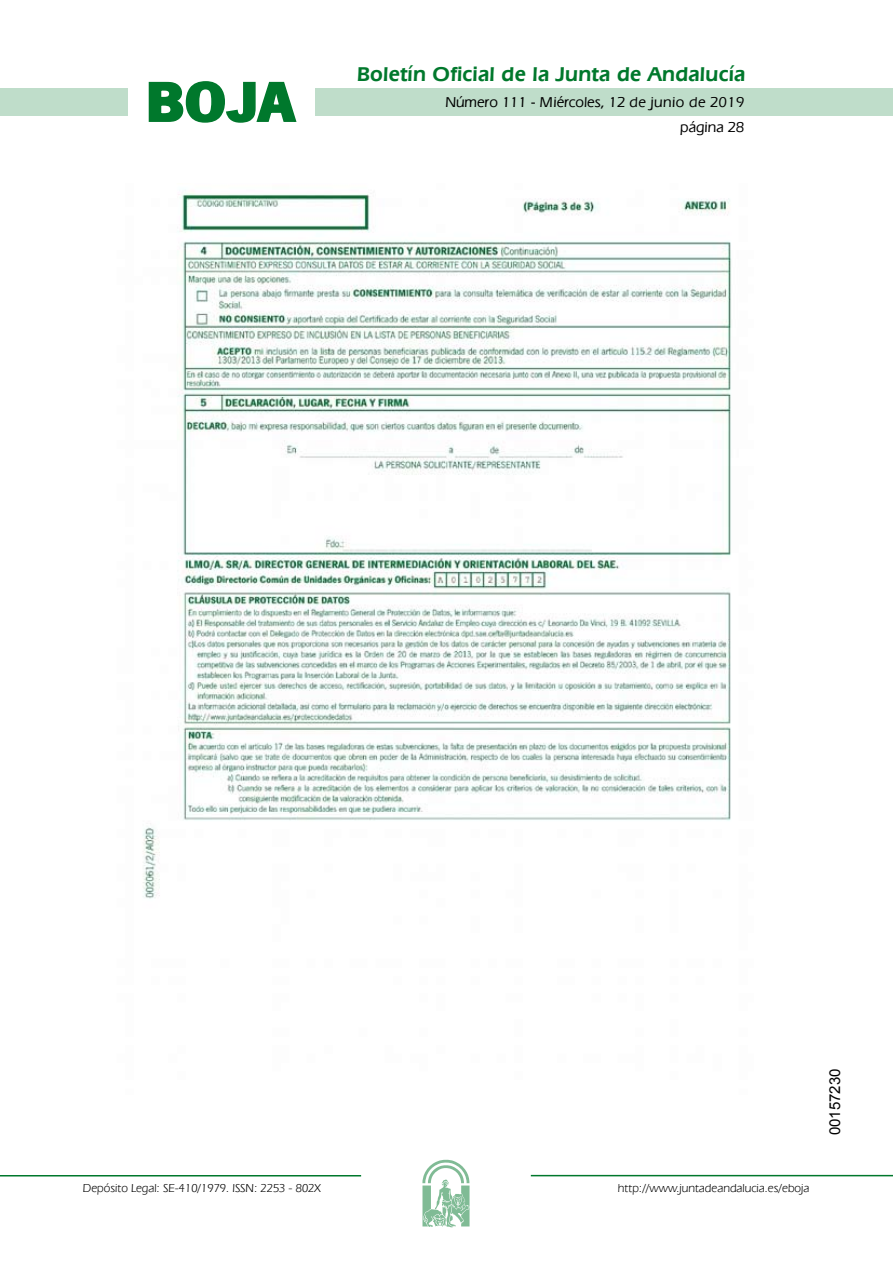
<style>
.page{position:relative;width:893px;height:1263px;background:#fff}
.page>*{position:absolute;margin:0;border:0;box-sizing:border-box;transform-origin:0 0}
.t1{font:700 57.75px "News Got T";color:#00782c;scale:1.14 1}
.t2{font:600 21px "Eras IT Cby BT";letter-spacing:.01em;color:#00782c}
.t3{font:500 15px/24.5px "Eras IT Cby BT";color:#000;text-align:right}
.t4{font:15px "Arial";color:#000}
.t5{font:12px "Eras IT Cby BT";color:#000}
</style>
<div class="page">
<div style="left:315px;top:88px;width:577px;height:28px;background:#bfddca"></div>
<div style="left:0;top:88px;width:128px;height:28px;background:#bfddca"></div>
<hr style="left:0;top:1175px;width:361px;height:2px;background:#00782c">
<svg style="left:422px;top:1159px;width:47px;height:68px"></svg>
<hr style="left:531px;top:1175px;width:361px;height:1px;background:#00782c">
<svg style="left:148px;top:81px;width:149px;height:42px"></svg>
<img style="left:143px;top:190px;width:588px;height:709px">
<h1 class="t1" style="left:145px;top:68px;width:133px">BOJA</h1>
<h2 class="t2" style="left:357px;top:62px;width:390px">Boletín Oficial de la Junta de Andalucía</h2>
<p class="t3" style="left:445px;top:90px;width:300px">Número 111 - Miércoles, 12 de junio de 2019 página 28</p>
<p class="t5" style="left:83px;top:1181px;width:239px">Depósito Legal: SE-410/1979. ISSN: 2253 - 802X</p>
<p class="t5" style="left:618px;top:1181px;width:193px">http://www.juntadeandalucia.es/eboja</p>
<p class="t4" style="left:825px;top:1135px;width:68px;rotate:-90deg">00157230</p>
</div>
